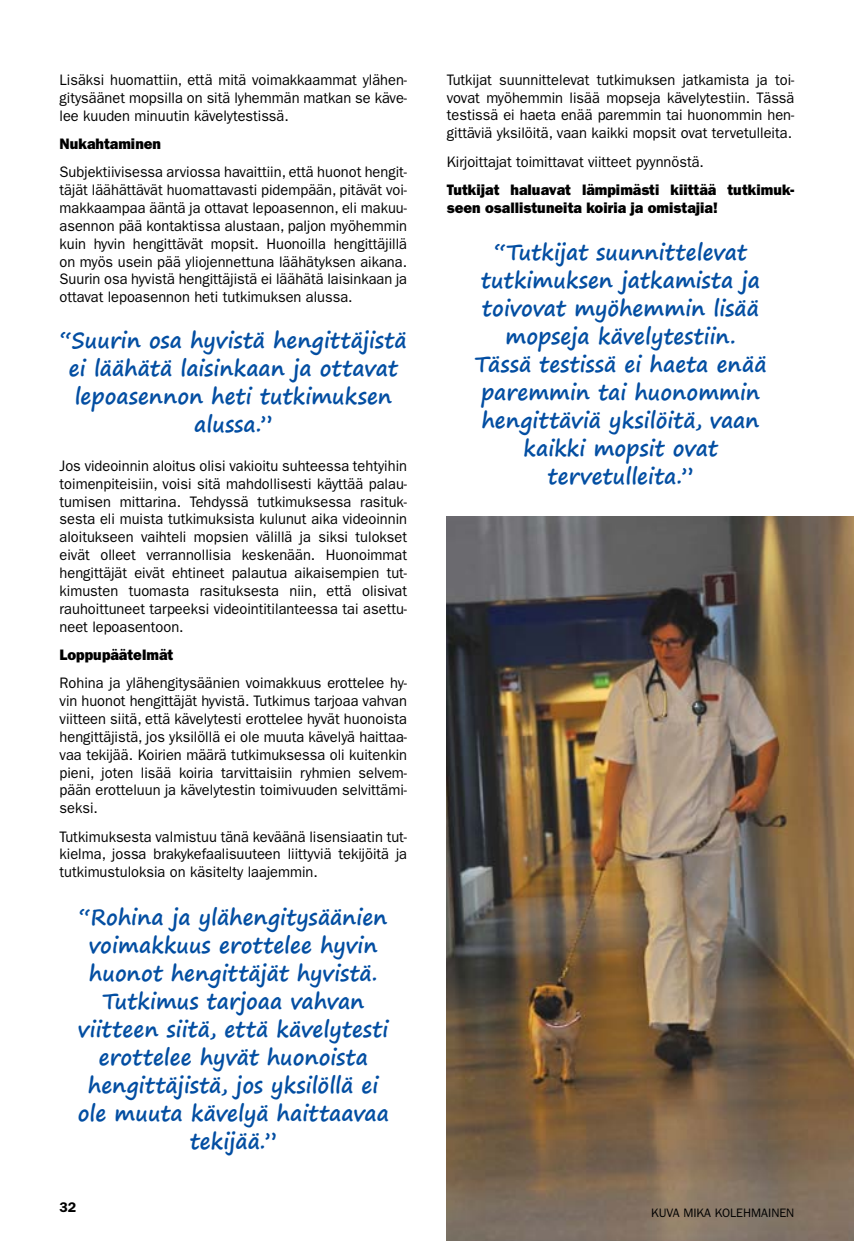
<style>
.page{position:relative;width:854px;height:1241px;background:#fff}
.page>*{position:absolute;margin:0;border:0;box-sizing:border-box;transform-origin:0 0}
.t1{font:700 21.88px/28px "Segoe Print";letter-spacing:.01em;color:#034ea2;text-align:center;scale:.95 1}
.t2{font:15.22px/17.8px "ITC Franklin Gothic Std";color:#000;text-align:justify;scale:.96 1}
.t3{font:15.22px/17.8px "ITC Franklin Gothic Std Hvy";color:#000;scale:.96 1}
.t4{font:600 14px "ITC Franklin Gothic Std";color:#000}
.t5{font:12.25px "ITC Franklin Gothic Std";color:#000}
</style>
<div class="page">
<img style="left:446px;top:516px;width:406px;height:724px">
<p class="t2" style="left:60px;top:71px;width:363px">Lisäksi huomattiin, että mitä voimakkaammat ylähen&shy;gitysäänet mopsilla on sitä lyhemmän matkan se käve&shy;lee kuuden minuutin kävelytestissä.</p>
<p class="t3" style="left:60px;top:135px;width:107px">Nukahtaminen</p>
<p class="t2" style="left:60px;top:163px;width:363px">Subjektiivisessa arviossa havaittiin, että huonot hengit&shy;täjät läähättävät huomattavasti pidempään, pitävät voi&shy;makkaampaa ääntä ja ottavat lepoasennon, eli makuu&shy;asennon pää kontaktissa alustaan, paljon myöhemmin kuin hyvin hengittävät mopsit. Huonoilla hengittäjillä on myös usein pää yliojennettuna läähätyksen aikana.<br>Suurin osa hyvistä hengittäjistä ei läähätä laisinkaan ja ottavat lepoasennon heti tutkimuksen alussa.</p>
<h1 class="t1" style="left:60px;top:325px;width:366px">“Suurin osa hyvistä hengittäjistä ei läähätä laisinkaan ja ottavat lepoasennon heti tutkimuksen alussa.”</h1>
<p class="t2" style="left:60px;top:457px;width:363px">Jos videoinnin aloitus olisi vakioitu suhteessa tehtyihin toimenpiteisiin, voisi sitä mahdollisesti käyttää palau&shy;tumisen mittarina. Tehdyssä tutkimuksessa rasituk&shy;sesta eli muista tutkimuksista kulunut aika videoinnin aloitukseen vaihteli mopsien välillä ja siksi tulokset eivät olleet verrannollisia keskenään. Huonoimmat hengittäjät eivät ehtineet palautua aikaisempien tut&shy;kimusten tuomasta rasituksesta niin, että olisivat rauhoittuneet tarpeeksi videointitilanteessa tai asettu&shy;neet lepoasentoon.</p>
<p class="t3" style="left:60px;top:645px;width:120px">Loppupäätelmät</p>
<p class="t2" style="left:60px;top:674px;width:363px">Rohina ja ylähengitysäänien voimakkuus erottelee hy&shy;vin huonot hengittäjät hyvistä. Tutkimus tarjoaa vahvan viitteen siitä, että kävelytesti erottelee hyvät huonoista hengittäjistä, jos yksilöllä ei ole muuta kävelyä haittaa&shy;vaa tekijää. Koirien määrä tutkimuksessa oli kuitenkin pieni, joten lisää koiria tarvittaisiin ryhmien selvem&shy;pään erotteluun ja kävelytestin toimivuuden selvittämi&shy;seksi.</p>
<p class="t2" style="left:60px;top:827px;width:363px">Tutkimuksesta valmistuu tänä keväänä lisensiaatin tut&shy;kielma, jossa brakykefaalisuuteen liittyviä tekijöitä ja tutkimustuloksia on käsitelty laajemmin.</p>
<p class="t1" style="left:78px;top:902px;width:329px">“Rohina ja ylähengitysäänien voimakkuus erottelee hyvin huonot hengittäjät hyvistä.<br>Tutkimus tarjoaa vahvan viitteen siitä, että kävelytesti erottelee hyvät huonoista hengittäjistä, jos yksilöllä ei ole muuta kävelyä haittaavaa tekijää.”</p>
<p class="t4" style="left:60px;top:1198px;width:18px">32</p>
<p class="t2" style="left:446px;top:71px;width:363px">Tutkijat suunnittelevat tutkimuksen jatkamista ja toi&shy;vovat myöhemmin lisää mopseja kävelytestiin. Tässä testissä ei haeta enää paremmin tai huonommin hen&shy;gittäviä yksilöitä, vaan kaikki mopsit ovat tervetulleita.</p>
<p class="t2" style="left:446px;top:153px;width:269px">Kirjoittajat toimittavat viitteet pyynnöstä.</p>
<p class="t3" style="left:446px;top:181px;width:363px">Tutkijat haluavat lämpimästi kiittää tutkimuk&shy;seen osallistuneita koiria ja omistajia!</p>
<h1 class="t1" style="left:474px;top:237px;width:308px">“Tutkijat suunnittelevat tutkimuksen jatkamista ja toivovat myöhemmin lisää mopseja kävelytestiin.<br>Tässä testissä ei haeta enää paremmin tai huonommin hengittäviä yksilöitä, vaan kaikki mopsit ovat tervetulleita.”</h1>
<p class="t5" style="left:651px;top:1205px;width:145px">KUVA MIKA KOLEHMAINEN</p>
</div>
